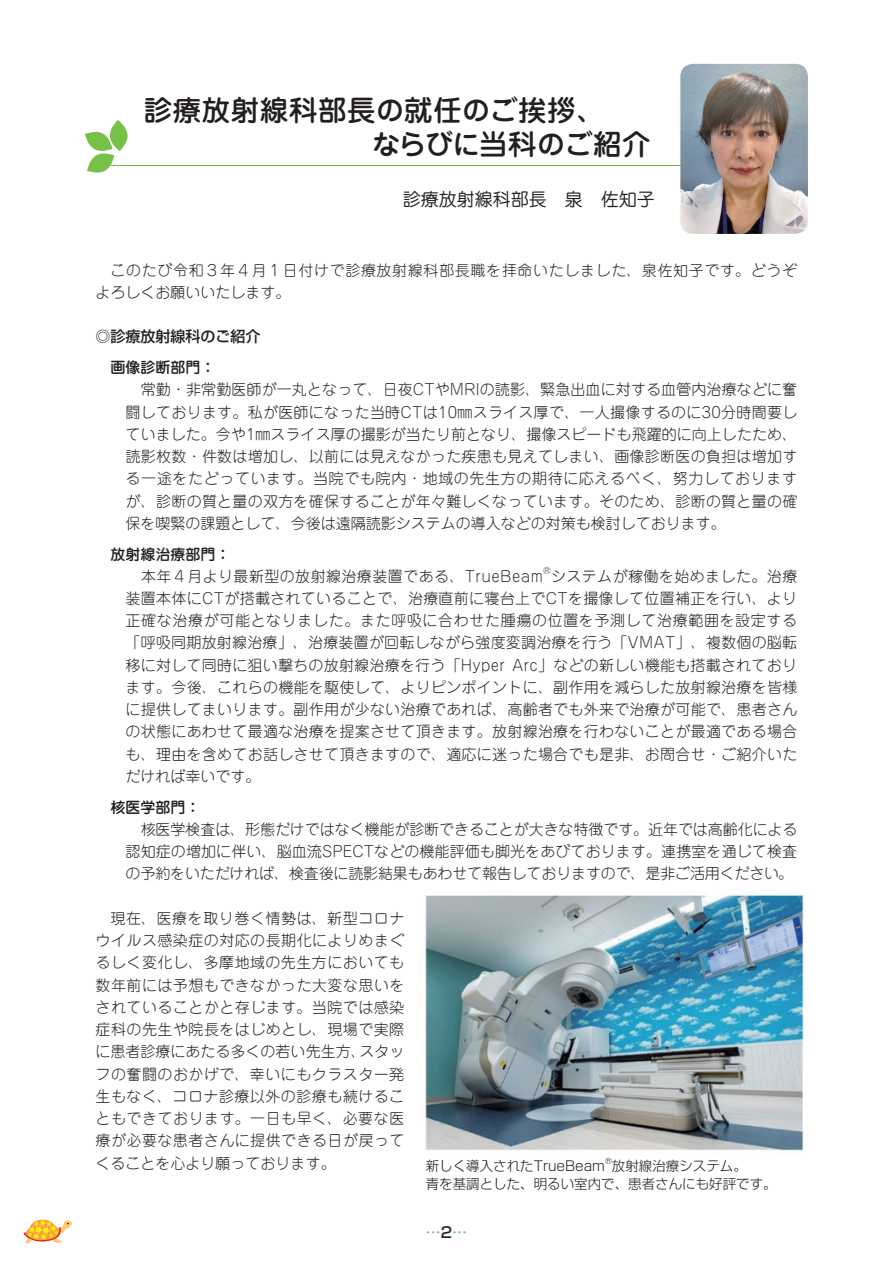
<style>
.page{position:relative;width:893px;height:1263px;background:#fff}
.page>*{position:absolute;margin:0;border:0;box-sizing:border-box;transform-origin:0 0}
.t1{font:28.5px/34.5px "Jun 34 Pro Medium 90 msp RKSJ H";letter-spacing:.02em;color:#231f20}
.t2{font:18px "Jun 201 Pro Regular 90 msp RKSJ H";color:#231f20}
.t3{font:15px/22.2px "Jun 101 Pro Light 90 msp RKSJ H";letter-spacing:.02em;color:#231f20;text-align:justify}
.t4{font:15px/22.2px "Jun 101 Pro Light 90 msp RKSJ H";letter-spacing:.045em;color:#231f20}
.t5{font:15px "Jun 34 Pro Medium 90 msp RKSJ H";color:#231f20}
.t6{font:15px "Shin Go Pro Medium 90 msp RKSJ H";color:#231f20}
.t7{font:15px "Shin Go Pro Medium 90 msp RKSJ H";color:#65c18b}
.t8{font:13.5px/18px "Shin Go Pro Light 90 msp RKSJ H";color:#231f20}
.t9{font:8.7px "Jun 101 Pro Light 90 msp RKSJ H";color:#231f20}
.t10{font:7.8px "Shin Go Pro Light 90 msp RKSJ H";color:#231f20}
.s1{color:#231f20}
</style>
<div class="page">
<svg style="left:23px;top:1219px;width:49px;height:25px"></svg>
<hr style="left:96px;top:165px;width:680px;height:1px;background:#78c148">
<svg style="left:85px;top:131px;width:29px;height:42px"></svg>
<svg style="left:109px;top:120px;width:19px;height:31px"></svg>
<img style="left:680px;top:64px;width:128px;height:170px;border-radius:13px">
<img style="left:425px;top:894px;width:379px;height:257px">
<h1 class="t1" style="left:372px;top:97px;width:280px;text-indent:-228px">診療放射線科部長の就任のご挨拶、<br>ならびに当科のご紹介</h1>
<p class="t2" style="left:403px;top:193px;width:253px">診療放射線科部長　泉　佐知子</p>
<p class="t4" style="left:96px;top:261px;width:703px;text-indent:15px">このたび令和３年４月１日付けで診療放射線科部長職を拝命いたしました、泉佐知子です。どうぞよろしくお願いいたします。</p>
<p class="t6" style="left:96px;top:331px;width:166px">◎診療放射線科のご紹介</p>
<p class="t5" style="left:111px;top:362px;width:106px">画像診断部門：</p>
<p class="t3" style="left:126px;top:381px;width:673px;text-indent:-30px">　　 　常勤・非常勤医師が一丸となって、日夜CTやMRIの読影、緊急出血に対する血管内治療などに奮闘しております。私が医師になった当時CTは10㎜スライス厚で、一人撮像するのに30分時間要していました。今や1㎜スライス厚の撮影が当たり前となり、撮像スピードも飛躍的に向上したため、読影枚数・件数は増加し、以前には見えなかった疾患も見えてしまい、画像診断医の負担は増加する一途をたどっています。当院でも院内・地域の先生方の期待に応えるべく、努力しておりますが、診断の質と量の双方を確保することが年々難しくなっています。そのため、診断の質と量の確保を喫緊の課題として、今後は遠隔読影システムの導入などの対策も検討しております。</p>
<p class="t5" style="left:111px;top:548px;width:121px">放射線治療部門：</p>
<p class="t3" style="left:96px;top:567px;width:449px">　　 　本年４月より最新型の放射線治療装置である、TrueBeam</p>
<p class="t9" style="left:543px;top:568px;width:9px">®</p>
<p class="t3" style="left:126px;top:567px;width:673px;text-indent:425px">システムが稼働を始めました。治療装置本体にCTが搭載されていることで、治療直前に寝台上でCTを撮像して位置補正を行い、より正確な治療が可能となりました。また呼吸に合わせた腫瘍の位置を予測して治療範囲を設定する「呼吸同期放射線治療」、治療装置が回転しながら強度変調治療を行う「VMAT」、複数個の脳転移に対して同時に狙い撃ちの放射線治療を行う「Hyper Arc」などの新しい機能も搭載されております。今後、これらの機能を駆使して、よりピンポイントに、副作用を減らした放射線治療を皆様に提供してまいります。副作用が少ない治療であれば、高齢者でも外来で治療が可能で、患者さんの状態にあわせて最適な治療を提案させて頂きます。放射線治療を行わないことが最適である場合も、理由を含めてお話しさせて頂きますので、適応に迷った場合でも是非、お問合せ・ご紹介いただければ幸いです。</p>
<p class="t5" style="left:111px;top:801px;width:91px">核医学部門：</p>
<p class="t3" style="left:126px;top:820px;width:673px;text-indent:-30px">　　 　核医学検査は、形態だけではなく機能が診断できることが大きな特徴です。近年では高齢化による認知症の増加に伴い、脳血流SPECTなどの機能評価も脚光をあびております。連携室を通じて検査の予約をいただければ、検査後に読影結果もあわせて報告しておりますので、是非ご活用ください。</p>
<p class="t3" style="left:96px;top:909px;width:310px;text-indent:15px">現在、医療を取り巻く情勢は、新型コロナウイルス感染症の対応の長期化によりめまぐるしく変化し、多摩地域の先生方においても数年前には予想もできなかった大変な思いをされていることかと存じます。当院では感染症科の先生や院長をはじめとし、現場で実際に患者診療にあたる多くの若い先生方、スタッフの奮闘のおかげで、幸いにもクラスター発生もなく、コロナ診療以外の診療も続けることもできております。一日も早く、必要な医療が必要な患者さんに提供できる日が戻ってくることを心より願っております。</p>
<p class="t8" style="left:426px;top:1159px;width:181px">新しく導入されたTrueBeam</p>
<p class="t10" style="left:605px;top:1159px;width:8px">®</p>
<p class="t8" style="left:426px;top:1159px;width:353px;text-indent:186px">放射線治療システム。<br>青を基調とした、明るい室内で、患者さんにも好評です。</p>
<p class="t7" style="left:426px;top:1227px;width:43px">…<span class="s1">2</span>…</p>
</div>
